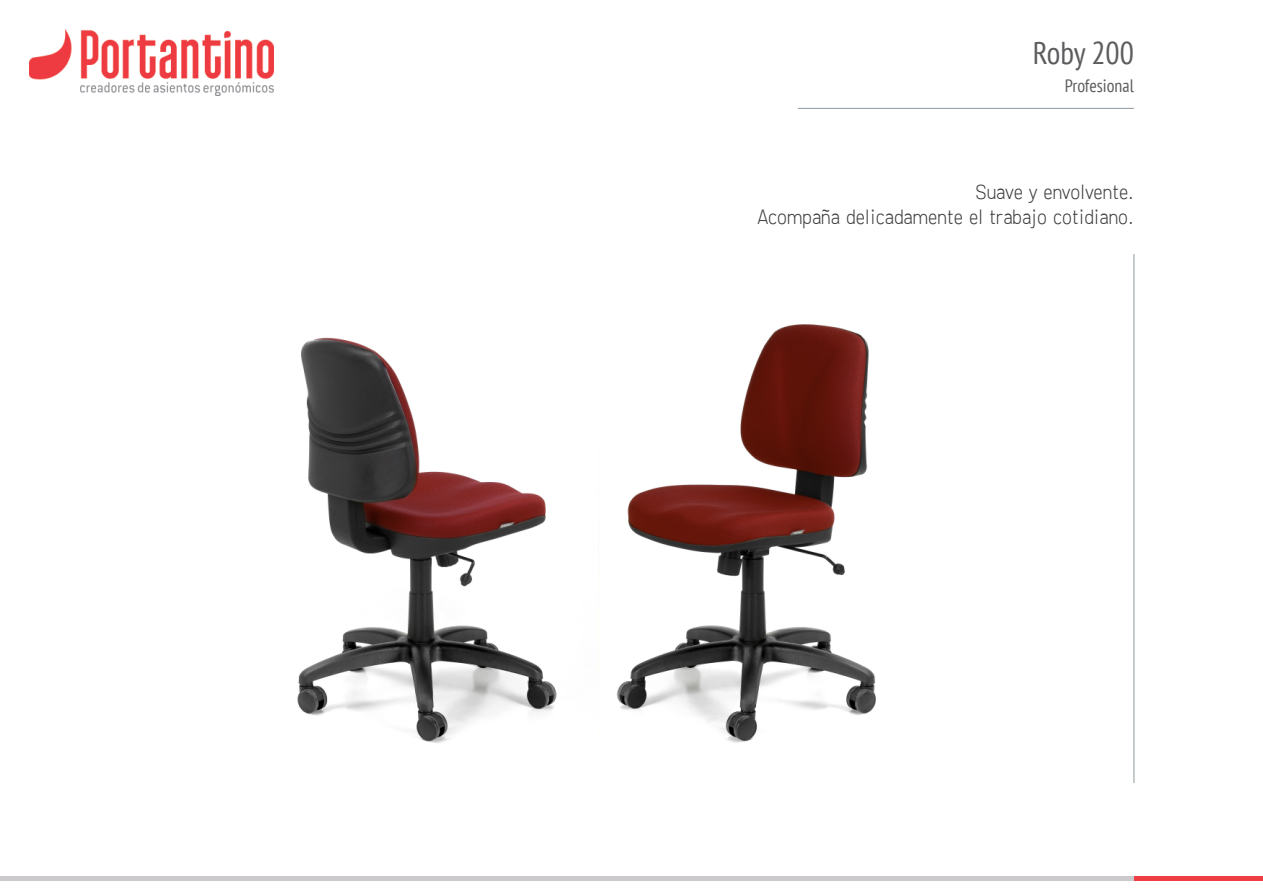
<style>
.page{position:relative;width:1263px;height:893px;background:#fff}
.page>*{position:absolute;margin:0;border:0;box-sizing:border-box;transform-origin:0 0}
.t1{font:condensed 31.5px "PT Sans";color:#5c5c5f}
.t2{font:300 21px/25.2px "Freeroad";color:#3e3e3f;text-align:right}
.t3{font:condensed 18px "PT Sans";color:#5c5c5f}
</style>
<div class="page">
<div style="left:1134px;top:876px;width:129px;height:5px;background:#ee3d43"></div>
<img style="left:29px;top:29px;width:245px;height:67px">
<div style="left:0;top:876px;width:1134px;height:5px;background:#cbc9cb"></div>
<hr style="left:1134px;top:254px;width:1px;height:529px;background:#8f989e">
<hr style="left:798px;top:108px;width:336px;height:1px;background:#8f989e">
<img style="left:616px;top:324px;width:260px;height:419px">
<img style="left:297px;top:337px;width:302px;height:406px">
<h1 class="t1" style="left:1033px;top:33px;width:102px">Roby 200</h1>
<p class="t3" style="left:1065px;top:74px;width:71px">Profesional</p>
<p class="t2" style="left:758px;top:179px;width:378px">Suave y envolvente.<br>Acompaña delicadamente el trabajo cotidiano.</p>
</div>
